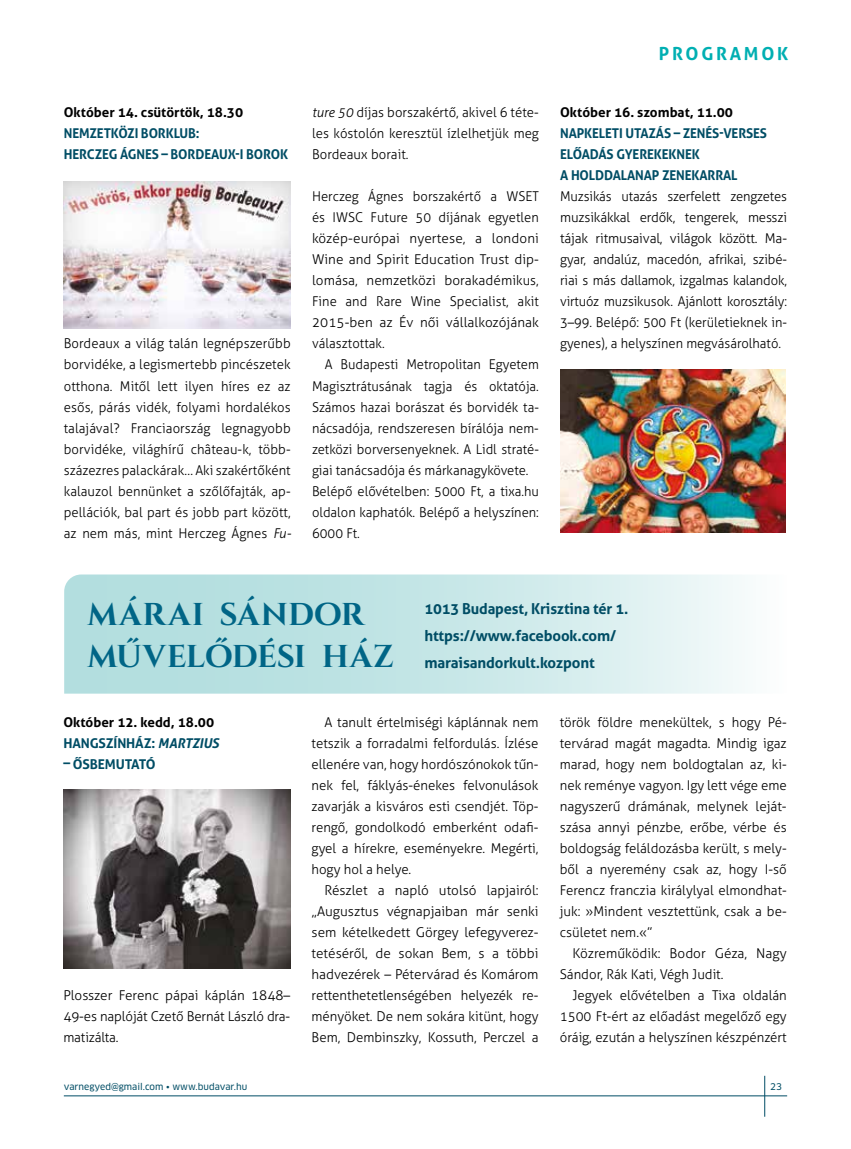
<style>
.page{position:relative;width:851px;height:1149px;background:#fff}
.page>*{position:absolute;margin:0;border:0;box-sizing:border-box;transform-origin:0 0}
.t1{font:700 31.5px/42px "Cinzel Decorative";letter-spacing:-.005em;color:#006586}
.t2{font:700 18px "Aller";letter-spacing:.15em;color:#00afb2}
.t3{font:700 15px/27px "Aller";letter-spacing:-.01em;color:#004d65}
.t4{font:300 13.5px/21px "Aller";color:#000;text-align:justify}
.t5{font:300 13.5px/21px "Aller";color:#000;text-align:justify;scale:.96 1}
.t6{font:700 13.5px/21px "Aller";letter-spacing:-.01em;color:#004d65;scale:.96 1}
.t7{font:700 13.5px/21px "Aller";color:#000}
.t8{font:700 13.5px "Aller";letter-spacing:-.01em;color:#004d65}
.t9{font:9px "Clan Pro News";color:#004d65}
.s1{font-style:italic}
.s2{color:#004d65}
.s3{font-style:italic;color:#004d65}
</style>
<div class="page">
<hr style="left:764px;top:1075px;width:1px;height:41px;background:#004d65">
<hr style="left:64px;top:1095px;width:723px;height:1px;background:#004d65">
<svg style="left:64px;top:574px;width:678px;height:119px;background:#c8e7e7"></svg>
<img style="left:63px;top:789px;width:228px;height:179px">
<img style="left:64px;top:181px;width:227px;height:147px">
<img style="left:560px;top:369px;width:225px;height:163px">
<p class="t7" style="left:64px;top:102px;width:181px">Október 14. csütörtök, 18.30</p>
<p class="t6" style="left:64px;top:123px;width:235px">NEMZETKÖZI BORKLUB:<br>HERCZEG ÁGNES – BORDEAUX-I BOROK</p>
<p class="t4" style="left:64px;top:333px;width:229px">Bordeaux a világ talán legnépszerűbb borvidéke, a legismertebb pincészetek otthona. Mitől lett ilyen híres ez az esős, párás vidék, folyami hordalékos talajával? Franciaország legnagyobb borvidéke, világhírű château-k, több&shy;százezres palackárak… Aki szakértőként kalauzol bennünket a szőlőfajták, ap&shy;pellációk, bal part és jobb part között, az nem más, mint Herczeg Ágnes <span class="s1">Fu-</span></p>
<p class="t4" style="left:312px;top:102px;width:228px"><span class="s1">ture 50</span> díjas borszakértő, akivel 6 téte&shy;les kóstolón keresztül ízlelhetjük meg Bordeaux borait.</p>
<p class="t5" style="left:312px;top:186px;width:238px">Herczeg Ágnes borszakértő a WSET és IWSC Future 50 díjának egyetlen közép-európai nyertese, a londoni Wine and Spirit Education Trust dip&shy;lomása, nemzetközi borakadémikus, Fine and Rare Wine Specialist, akit 2015-ben az Év női vállalkozójának választottak.</p>
<p class="t5" style="left:312px;top:354px;width:238px;text-align:left;text-indent:13px">A Budapesti Metropolitan Egyetem Magisztrátusának tagja és oktatója.<br>Számos hazai borászat és borvidék ta&shy;nácsadója, rendszeresen bírálója nem&shy;zetközi borversenyeknek. A Lidl straté&shy;giai tanácsadója és márkanagykövete.<br>Belépő elővételben: 5000 Ft, a tixa.hu oldalon kaphatók. Belépő a helyszínen:<br>6000 Ft.</p>
<h2 class="t2" style="left:658px;top:43px;width:131px">PROGRAMOK</h2>
<p class="t7" style="left:560px;top:102px;width:174px">Október 16. szombat, 11.00</p>
<p class="t6" style="left:560px;top:123px;width:217px">NAPKELETI UTAZÁS – ZENÉS-VERSES<br>ELŐADÁS GYEREKEKNEK<br>A HOLDDALANAP ZENEKARRAL</p>
<p class="t5" style="left:560px;top:186px;width:238px">Muzsikás utazás szerfelett zengzetes muzsikákkal erdők, tengerek, messzi tájak ritmusaival, világok között. Ma&shy;gyar, andalúz, macedón, afrikai, szibé&shy;riai s más dallamok, izgalmas kalandok, virtuóz muzsikusok. Ajánlott korosztály:<br>3–99. Belépő: 500 Ft (kerületieknek in&shy;gyenes), a helyszínen megvásárolható.</p>
<h1 class="t1" style="left:87px;top:594px;width:308px">MÁRAI SÁNDOR<br>MŰVELŐDÉSI HÁZ</h1>
<p class="t3" style="left:424px;top:595px;width:205px">1013 Budapest, Krisztina tér 1. https://www.facebook.com/ maraisandorkult.kozpont</p>
<p class="t7" style="left:63px;top:711px;width:157px">Október 12. kedd, 18.00<br><span class="s2">HANGSZÍNHÁZ:</span> <span class="s3">MARTZIUS</span></p>
<p class="t8" style="left:63px;top:755px;width:94px">– ŐSBEMUTATÓ</p>
<p class="t4" style="left:63px;top:984px;width:228px">Plosszer Ferenc pápai káplán 1848– 49-es naplóját Czető Bernát László dra&shy;matizálta.</p>
<p class="t4" style="left:311px;top:711px;width:228px;text-indent:13px">A tanult értelmiségi káplánnak nem tetszik a forradalmi felfordulás. Ízlése ellenére van, hogy hordószónokok tűn&shy;nek fel, fáklyás-énekes felvonulások zavarják a kisváros esti csendjét. Töp&shy;rengő, gondolkodó emberként odafi&shy;gyel a hírekre, eseményekre. Megérti, hogy hol a helye.</p>
<p class="t4" style="left:311px;top:879px;width:228px;text-indent:13px">Részlet a napló utolsó lapjairól: „Augusztus végnapjaiban már senki sem kételkedett Görgey lefegyverez&shy;tetéséről, de sokan Bem, s a többi hadvezérek – Pétervárad és Komárom rettenthetetlenségében helyezék re&shy;ményöket. De nem sokára kitünt, hogy Bem, Dembinszky, Kossuth, Perczel a</p>
<p class="t4" style="left:559px;top:711px;width:228px">török földre menekültek, s hogy Pé&shy;tervárad magát magadta. Mindig igaz marad, hogy nem boldogtalan az, ki&shy;nek reménye vagyon. Igy lett vége eme nagyszerű drámának, melynek leját&shy;szása annyi pénzbe, erőbe, vérbe és boldogság feláldozásba került, s mely&shy;ből a nyeremény csak az, hogy I-ső Ferencz franczia királylyal elmondhat&shy;juk: »Mindent vesztettünk, csak a be&shy;csületet nem.«”</p>
<p class="t4" style="left:559px;top:942px;width:228px;text-indent:13px">Közreműködik: Bodor Géza, Nagy<br>Sándor, Rák Kati, Végh Judit.</p>
<p class="t4" style="left:559px;top:984px;width:228px;text-indent:13px">Jegyek elővételben a Tixa oldalán 1500 Ft-ért az előadást megelőző egy óráig, ezután a helyszínen készpénzért</p>
<p class="t9" style="left:64px;top:1081px;width:185px">varnegyed@gmail.com • www.budavar.hu</p>
<p class="t9" style="left:770px;top:1080px;width:13px">23</p>
</div>
